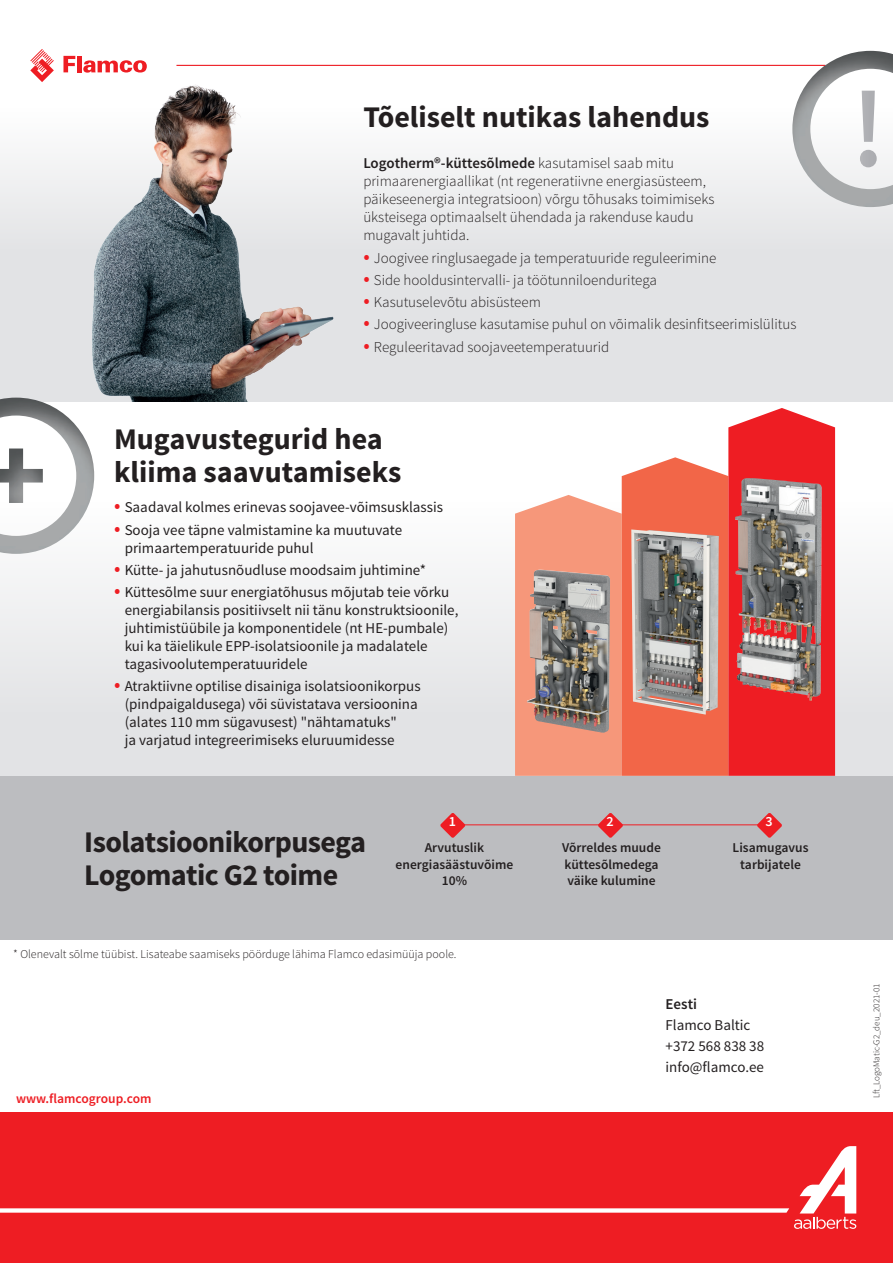
<style>
.page{position:relative;width:893px;height:1263px;background:#fff}
.page>*{position:absolute;margin:0;border:0;box-sizing:border-box;transform-origin:0 0}
.t1{font:700 30px/33px "Source Sans Pro";color:#231f20}
.t2{font:700 30px/33px "Source Sans Pro";letter-spacing:-.02em;color:#231f20}
.t3{font:15px/18px "Source Sans Pro";color:#231f20}
.t4{font:300 15px/18px "Source Sans Pro";color:#231f20}
.t5{font:600 15px "Source Sans Pro";color:#231f20}
.t6{font:600 14.1px "Source Sans Pro";color:#fff}
.t7{font:600 13.5px/16.2px "Source Sans Pro";color:#231f20;text-align:center}
.t8{font:600 13.5px "Source Sans Pro";color:#ee1d23}
.t9{font:300 12px "Source Sans Pro";color:#231f20}
.t10{font:300 9px "Source Sans Pro";color:#231f20}
.s1{font-weight:600}
.s2{font-weight:400;font-size:21px;color:#ee1d23}
.s3{font-size:21px;color:#ee1d23}
</style>
<div class="page">
<svg style="left:0;top:502px;width:893px;height:274px;fill:#ececed"></svg>
<div style="left:0;top:1113px;width:893px;height:150px;background:#ee1d23"></div>
<div style="left:0;top:108px;width:893px;height:294px;background:linear-gradient(to bottom,#f7f7f8,#dbdcdf)"></div>
<svg style="left:0;top:1146px;width:856px;height:83px"></svg>
<svg style="left:30px;top:49px;width:24px;height:33px"></svg>
<hr style="left:176px;top:65px;width:649px;height:1px;background:#ee1d23">
<img style="left:57px;top:55px;width:282px;height:347px">
<div style="left:0;top:776px;width:893px;height:164px;background:#bcbdc0"></div>
<img style="left:792px;top:51px;width:101px;height:156px">
<img style="left:0;top:398px;width:94px;height:156px">
<img style="left:0;top:448px;width:43px;height:55px">
<svg style="left:515px;top:408px;width:320px;height:368px"></svg>
<img style="left:735px;top:478px;width:82px;height:223px">
<img style="left:527px;top:570px;width:83px;height:163px">
<img style="left:631px;top:529px;width:88px;height:186px">
<hr style="left:450px;top:824px;width:320px;height:1px;background:#ee1d23">
<svg style="left:440px;top:813px;width:25px;height:25px"></svg>
<svg style="left:757px;top:813px;width:25px;height:25px"></svg>
<svg style="left:598px;top:813px;width:25px;height:25px"></svg>
<svg style="left:860px;top:91px;width:17px;height:76px"></svg>
<h1 class="t1" style="left:363px;top:102px;width:348px">Tõeliselt nutikas lahendus</h1>
<p class="t4" style="left:363px;top:154px;width:353px"><span class="s1">Logotherm®-küttesõlmede</span> kasutamisel saab mitu primaarenergiaallikat (nt regeneratiivne energiasüsteem, päikeseenergia integratsioon) võrgu tõhusaks toimimiseks üksteisega optimaalselt ühendada ja rakenduse kaudu mugavalt juhtida.</p>
<p class="t4" style="left:363px;top:249px;width:354px"><span class="s2">•</span> Joogivee ringlusaegade ja temperatuuride reguleerimine</p>
<p class="t4" style="left:363px;top:271px;width:295px"><span class="s2">•</span> Side hooldusintervalli- ja töötunniloenduritega</p>
<p class="t4" style="left:363px;top:293px;width:179px"><span class="s2">•</span> Kasutuselevõtu abisüsteem</p>
<p class="t4" style="left:363px;top:315px;width:435px"><span class="s2">•</span> Joogiveeringluse kasutamise puhul on võimalik desinfitseerimislülitus</p>
<p class="t4" style="left:363px;top:338px;width:247px"><span class="s2">•</span> Reguleeritavad soojaveetemperatuurid</p>
<h1 class="t1" style="left:114px;top:424px;width:289px">Mugavustegurid hea kliima saavutamiseks</h1>
<p class="t3" style="left:114px;top:499px;width:331px"><span class="s3">•</span> Saadaval kolmes erinevas soojavee-võimsusklassis</p>
<p class="t3" style="left:125px;top:521px;width:279px;text-indent:-11px"><span class="s3">•</span> Sooja vee täpne valmistamine ka muutuvate primaartemperatuuride puhul</p>
<p class="t3" style="left:114px;top:561px;width:313px"><span class="s3">•</span> Kütte- ja jahutusnõudluse moodsaim juhtimine*</p>
<p class="t3" style="left:125px;top:583px;width:335px;text-indent:-11px"><span class="s3">•</span> Küttesõlme suur energiatõhusus mõjutab teie võrku energiabilansis positiivselt nii tänu konstruktsioonile, juhtimistüübile ja komponentidele (nt HE-pumbale) kui ka täielikule EPP-isolatsioonile ja madalatele tagasivoolutemperatuuridele</p>
<p class="t3" style="left:125px;top:678px;width:297px;text-indent:-11px"><span class="s3">•</span> Atraktiivne optilise disainiga isolatsioonikorpus (pindpaigaldusega) või süvistatava versioonina (alates 110 mm sügavusest) "nähtamatuks"<br>ja varjatud integreerimiseks eluruumidesse</p>
<h1 class="t2" style="left:84px;top:827px;width:283px">Isolatsioonikorpusega<br>Logomatic G2 toime</h1>
<p class="t6" style="left:449px;top:813px;width:9px">1</p>
<p class="t6" style="left:607px;top:813px;width:9px">2</p>
<p class="t6" style="left:766px;top:813px;width:9px">3</p>
<p class="t7" style="left:396px;top:840px;width:119px">Arvutuslik energiasäästuvõime<br>10%</p>
<p class="t7" style="left:562px;top:840px;width:100px;text-align:left">Võrreldes muude küttesõlmedega väike kulumine</p>
<p class="t7" style="left:733px;top:840px;width:77px">Lisamugavus tarbijatele</p>
<p class="t9" style="left:13px;top:946px;width:445px">* Olenevalt sõlme tüübist. Lisateabe saamiseks pöörduge lähima Flamco edasimüüja poole.</p>
<p class="t8" style="left:16px;top:1090px;width:137px">www.flamcogroup.com</p>
<p class="t5" style="left:666px;top:995px;width:33px">Eesti</p>
<p class="t3" style="left:666px;top:1015px;width:100px;line-height:21px">Flamco Baltic +372 568 838 38 info@flamco.ee</p>
<p class="t10" style="left:871px;top:1098px;width:116px;rotate:-90deg">Lft_LogoMatic-G2_deu_2021-01</p>
</div>
